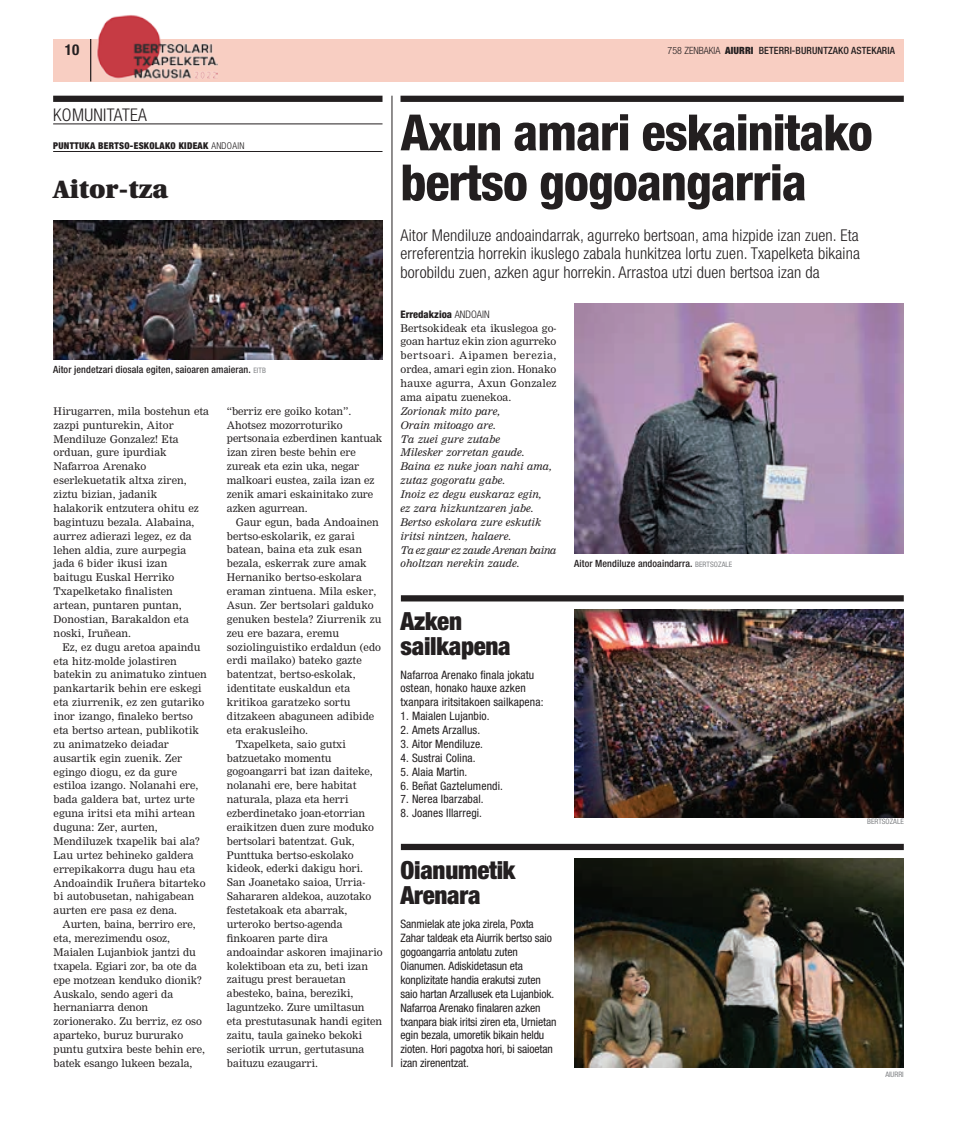
<style>
.page{position:relative;width:957px;height:1134px;background:#fff}
.page>*{position:absolute;margin:0;border:0;box-sizing:border-box;transform-origin:0 0}
.t1{font:800 condensed 50px/50px "Helvetica Neue";letter-spacing:-.02em;color:#231f20}
.t2{font:900 condensed 25px/25px "Helvetica Neue";letter-spacing:-.01em;color:#231f20}
.t3{font:900 25px "Utopia";letter-spacing:.005em;color:#231f20}
.t4{font:300 condensed 17.5px "Helvetica Neue";letter-spacing:.02em;color:#231f20}
.t5{font:300 condensed 16.25px/18.8px "Helvetica Neue";letter-spacing:.01em;color:#231f20;text-align:justify}
.t6{font:700 condensed 15px "Helvetica Neue";color:#231f20}
.t7{font:condensed 11.62px/13.9px "Helvetica Neue";letter-spacing:-.01em;color:#231f20}
.t8{font:condensed 11.62px/13.9px "Helvetica Neue";letter-spacing:.01em;color:#231f20}
.t9{font:10.38px/13.9px "M Nimrod";color:#231f20}
.t10{font:italic 10.38px/13.9px "M Nimrod";color:#231f20}
.t11{font:800 condensed 10.38px "Helvetica Neue";color:#231f20}
.t12{font:500 condensed 10px "Helvetica Neue";letter-spacing:.01em;color:#231f20}
.t13{font:900 condensed 9.38px "Helvetica Neue";letter-spacing:.03em;color:#231f20}
.t14{font:300 condensed 9.38px "Helvetica Neue";color:#231f20}
.t15{font:condensed 7.5px "Helvetica Neue";letter-spacing:.055em;color:#808285}
.s1{font-weight:300}
.s2{font-weight:900}
.s3{font-weight:400;font-size:7.5px;color:#808285}
</style>
<div class="page">
<div style="left:53px;top:39px;width:851px;height:42px;background:#f8cec2"></div>
<hr style="left:90px;top:39px;width:1px;height:42px;background:#231f20">
<img style="left:97px;top:15px;width:121px;height:64px">
<hr style="left:392px;top:96px;width:1px;height:971px;background:#231f20">
<hr style="left:53px;top:124px;width:329px;height:1px;background:#231f20">
<hr style="left:53px;top:151px;width:329px;height:1px;background:#231f20">
<div style="left:53px;top:96px;width:329px;height:6px;background:#231f20"></div>
<img style="left:575px;top:610px;width:329px;height:208px">
<div style="left:401px;top:595px;width:503px;height:6px;background:#231f20"></div>
<div style="left:401px;top:844px;width:503px;height:6px;background:#231f20"></div>
<img style="left:574px;top:304px;width:330px;height:249px">
<div style="left:400px;top:96px;width:504px;height:6px;background:#231f20"></div>
<img style="left:574px;top:859px;width:330px;height:208px">
<img style="left:53px;top:221px;width:330px;height:138px">
<h3 class="t6" style="left:65px;top:41px;width:16px">10</h3>
<p class="t12" style="left:667px;top:45px;width:229px"><span class="s1">758 zenbakia</span> <span class="s2">AIURRI</span> BETERRI-BURUNTZAKO ASTEKARIA</p>
<h3 class="t4" style="left:53px;top:105px;width:95px">KOMUNITATEA</h3>
<p class="t13" style="left:53px;top:140px;width:23px">Punttuka</p>
<p class="t13" style="left:98px;top:140px;width:12px">bertso</p>
<p class="t13" style="left:130px;top:140px;width:10px">-esko</p>
<p class="t13" style="left:155px;top:140px;width:11px">lako</p>
<p class="t13" style="left:179px;top:140px;width:21px">kideak</p>
<p class="t14" style="left:211px;top:140px;width:35px">andoain</p>
<h2 class="t3" style="left:53px;top:175px;width:116px">Aitor-tza</h2>
<p class="t12" style="left:53px;top:364px;width:210px">Aitor jendetzari diosala egiten, saioaren amaieran. <span class="s3">eitb</span></p>
<p class="t9" style="left:54px;top:404px;width:157px">Hirugarren, mila bostehun eta zazpi punturekin, Aitor<br>Mendiluze Gonzalez! Eta orduan, gure ipurdiak<br>Nafarroa Arenako eserlekuetatik altxa ziren, ziztu bizian, jadanik halakorik entzutera ohitu ez bagintuzu bezala. Alabaina, aurrez adierazi legez, ez da lehen aldia, zure aurpegia jada 6 bider ikusi izan<br>baitugu Euskal Herriko<br>Txapelketako finalisten artean, puntaren puntan,<br>Donostian, Barakaldon eta noski, Iruñean.</p>
<p class="t9" style="left:54px;top:640px;width:155px;text-indent:9px">Ez, ez dugu aretoa apaindu eta hitz-molde jolastiren batekin zu animatuko zintuen pankartarik behin ere eskegi eta ziurrenik, ez zen gutariko inor izango, finaleko bertso eta bertso artean, publikotik zu animatzeko deiadar ausartik egin zuenik. Zer egingo diogu, ez da gure estiloa izango. Nolanahi ere, bada galdera bat, urtez urte eguna iritsi eta mihi artean duguna: Zer, aurten,<br>Mendiluzek txapelik bai ala?<br>Lau urtez behineko galdera errepikakorra dugu hau eta<br>Andoaindik Iruñera bitarteko bi autobusetan, nahigabean aurten ere pasa ez dena.</p>
<p class="t9" style="left:54px;top:917px;width:153px;text-indent:9px">Aurten, baina, berriro ere, eta, merezimendu osoz,<br>Maialen Lujanbiok jantzi du txapela. Egiari zor, ba ote da epe motzean kenduko dionik?<br>Auskalo, sendo ageri da hernaniarra denon zorionerako. Zu berriz, ez oso aparteko, buruz bururako puntu gutxira beste behin ere, batek esango lukeen bezala,</p>
<p class="t9" style="left:227px;top:404px;width:157px">“berriz ere goiko kotan”.<br>Ahotsez mozorroturiko pertsonaia ezberdinen kantuak izan ziren beste behin ere zureak eta ezin uka, negar malkoari eustea, zaila izan ez zenik amari eskainitako zure azken agurrean.</p>
<p class="t9" style="left:236px;top:515px;width:145px">Gaur egun, bada Andoainen</p>
<p class="t9" style="left:227px;top:529px;width:130px">bertso-eskolarik, ez garai</p>
<p class="t9" style="left:227px;top:543px;width:137px">batean, baina eta zuk esan</p>
<p class="t9" style="left:227px;top:557px;width:141px">bezala, eskerrak zure amak</p>
<p class="t9" style="left:227px;top:570px;width:136px">Hernaniko bertso-eskolara</p>
<p class="t9" style="left:227px;top:584px;width:151px">eraman zintuena. Mila esker,</p>
<p class="t9" style="left:227px;top:598px;width:148px">Asun. Zer bertsolari galduko</p>
<p class="t9" style="left:227px;top:612px;width:156px">genuken bestela? Ziurrenik zu</p>
<p class="t9" style="left:227px;top:626px;width:114px">zeu ere bazara, eremu</p>
<p class="t9" style="left:227px;top:640px;width:156px">soziolinguistiko erdaldun (edo</p>
<p class="t9" style="left:227px;top:654px;width:136px">erdi mailako) bateko gazte</p>
<p class="t9" style="left:227px;top:668px;width:130px">batentzat, bertso-eskolak,</p>
<p class="t9" style="left:227px;top:681px;width:125px">identitate euskaldun eta</p>
<p class="t9" style="left:227px;top:695px;width:125px">kritikoa garatzeko sortu</p>
<p class="t9" style="left:227px;top:709px;width:149px">ditzakeen abaguneen adibide</p>
<p class="t9" style="left:227px;top:723px;width:83px">eta erakusleiho.</p>
<p class="t9" style="left:236px;top:737px;width:112px">Txapelketa, saio gutxi</p>
<p class="t9" style="left:227px;top:751px;width:106px">batzuetako momentu</p>
<p class="t9" style="left:227px;top:765px;width:147px">gogoangarri bat izan daiteke,</p>
<p class="t9" style="left:227px;top:779px;width:131px">nolanahi ere, bere habitat</p>
<p class="t9" style="left:227px;top:792px;width:123px">naturala, plaza eta herri</p>
<p class="t9" style="left:227px;top:806px;width:140px">ezberdinetako joan-etorrian</p>
<p class="t9" style="left:227px;top:820px;width:148px">eraikitzen duen zure moduko</p>
<p class="t9" style="left:227px;top:834px;width:129px">bertsolari batentzat. Guk,</p>
<p class="t9" style="left:227px;top:848px;width:128px">Punttuka bertso-eskolako</p>
<p class="t9" style="left:227px;top:862px;width:138px">kideok, ederki dakigu hori.</p>
<p class="t9" style="left:227px;top:876px;width:140px">San Joanetako saioa, Urria-</p>
<p class="t9" style="left:227px;top:890px;width:146px">Sahararen aldekoa, auzotako</p>
<p class="t9" style="left:227px;top:903px;width:122px">festetakoak eta abarrak,</p>
<p class="t9" style="left:227px;top:917px;width:117px">urteroko bertso-agenda</p>
<p class="t9" style="left:227px;top:931px;width:103px">finkoaren parte dira</p>
<p class="t9" style="left:227px;top:945px;width:157px">andoaindar askoren imajinario</p>
<p class="t9" style="left:227px;top:959px;width:143px">kolektiboan eta zu, beti izan</p>
<p class="t9" style="left:227px;top:973px;width:120px">zaitugu prest berauetan</p>
<p class="t9" style="left:227px;top:987px;width:128px">abesteko, baina, bereziki,</p>
<p class="t9" style="left:227px;top:1000px;width:139px">laguntzeko. Zure umiltasun</p>
<p class="t9" style="left:227px;top:1014px;width:157px">eta prestutasunak handi egiten</p>
<p class="t9" style="left:227px;top:1028px;width:137px">zaitu, taula gaineko bekoki</p>
<p class="t9" style="left:227px;top:1042px;width:139px">seriotik urrun, gertutasuna</p>
<p class="t9" style="left:227px;top:1056px;width:93px">baituzu ezaugarri.</p>
<h1 class="t1" style="left:400px;top:107px;width:474px">Axun amari eskainitako bertso gogoangarria</h1>
<h3 class="t5" style="left:400px;top:225px;width:461px">Aitor Mendiluze andoaindarrak, agurreko bertsoan, ama hizpide izan zuen. Eta erreferentzia horrekin ikuslego zabala hunkitzea lortu zuen. Txapelketa bikaina borobildu zuen, azken agur horrekin. Arrastoa utzi duen bertsoa izan da</h3>
<p class="t11" style="left:400px;top:308px;width:86px">Erredakzioa <span class="s1">ANDOAIN</span></p>
<p class="t9" style="left:400px;top:321px;width:157px;text-align:justify">Bertsokideak eta ikuslegoa go&shy;goan hartuz ekin zion agurreko bertsoari. Aipamen berezia, ordea, amari egin zion. Honako hauxe agurra, Axun Gonzalez ama aipatu zuenekoa.</p>
<p class="t10" style="left:400px;top:404px;width:157px">Zorionak mito pare,<br>Orain mitoago are.<br>Ta zuei gure zutabe<br>Milesker zorretan gaude.<br>Baina ez nuke joan nahi ama, zutaz gogoratu gabe.<br>Inoiz ez degu euskaraz egin,<br>ez zara hizkuntzaren jabe.<br>Bertso eskolara zure eskutik iritsi nintzen, halaere.<br>Ta ez gaur ez zaude Arenan baina oholtzan nerekin zaude.</p>
<p class="t12" style="left:574px;top:558px;width:138px">Aitor Mendiluze andoaindarra. <span class="s3">bertsoz</span></p>
<p class="t15" style="left:722px;top:560px;width:8px">ale</p>
<h2 class="t2" style="left:400px;top:608px;width:112px">Azken sailkapena</h2>
<p class="t8" style="left:400px;top:667px;width:144px">Nafarroa Arenako finala jokatu ostean, honako hauxe azken txanpara iritsitakoen sailkapena:</p>
<p class="t8" style="left:400px;top:709px;width:91px">1. Maialen Lujanbio.</p>
<p class="t8" style="left:400px;top:723px;width:81px">2. Amets Arzallus.</p>
<p class="t8" style="left:400px;top:737px;width:84px">3. Aitor Mendiluze.</p>
<p class="t8" style="left:400px;top:751px;width:77px">4. Sustrai Colina.</p>
<p class="t8" style="left:400px;top:764px;width:68px">5. Alaia Martin.</p>
<p class="t8" style="left:400px;top:778px;width:104px">6. Beñat Gaztelumendi.</p>
<p class="t8" style="left:400px;top:792px;width:85px">7. Nerea Ibarzabal.</p>
<p class="t8" style="left:400px;top:806px;width:83px">8. Joanes Illarregi.</p>
<h2 class="t2" style="left:400px;top:857px;width:116px">Oianumetik<br>Arenara</h2>
<p class="t7" style="left:400px;top:917px;width:157px">Sanmielak ate joka zirela, Poxta Zahar taldeak eta Aiurrik bertso saio gogoangarria antolatu zuten Oianumen. Adiskidetasun eta konplizitate handia erakutsi zuten saio hartan Arzallusek eta Lujanbiok.<br>Nafarroa Arenako finalaren azken txanpara biak iritsi ziren eta, Urnietan egin bezala, umoretik bikain heldu zioten. Hori pagotxa hori, bi saioetan izan zirenentzat.</p>
<p class="t15" style="left:867px;top:817px;width:16px">be rtsoz</p>
<p class="t15" style="left:893px;top:817px;width:8px">ale</p>
<p class="t15" style="left:885px;top:1070px;width:20px">aiurri</p>
</div>
